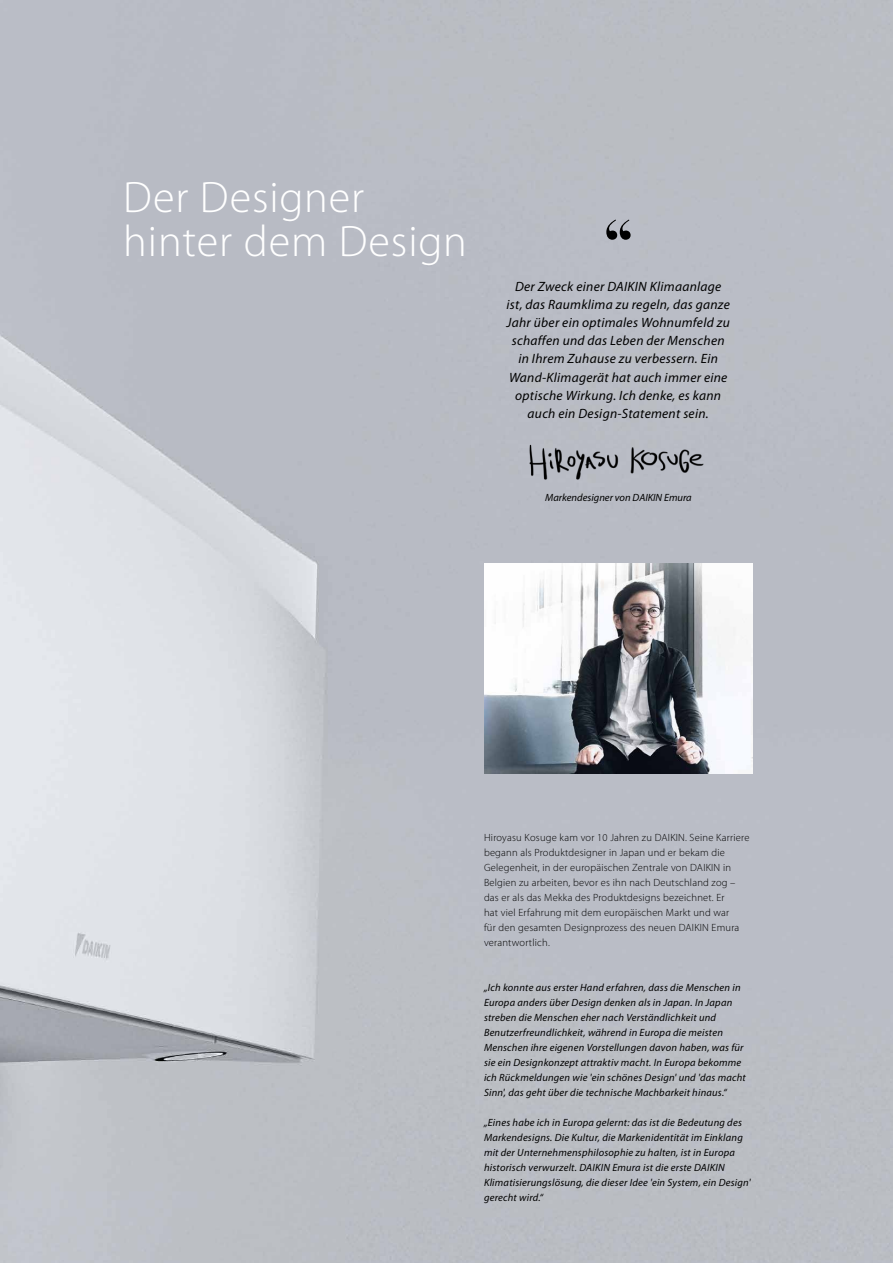
<style>
.page{position:relative;width:893px;height:1263px;background:#fff}
.page>*{position:absolute;margin:0;border:0;box-sizing:border-box;transform-origin:0 0}
.t1{font:300 44.25px/44.2px "Myriad Pro";letter-spacing:.02em;color:#fff}
.t2{font:italic 13.5px/18.1px "Myriad Pro";letter-spacing:.02em;color:#000;text-align:center}
.t3{font:italic 10.5px/15px "Myriad Pro";letter-spacing:.02em;color:#000}
.t4{font:300 10.5px/15px "Myriad Pro";letter-spacing:.02em;color:#000}
.t5{font:italic 10.5px "Myriad Pro";color:#000}
</style>
<div class="page">
<img style="left:0;top:0;width:893px;height:1263px">
<svg style="left:606px;top:219px;width:25px;height:21px"></svg>
<img style="left:484px;top:563px;width:269px;height:211px">
<img style="left:512px;top:435px;width:113px;height:49px">
<img style="left:625px;top:441px;width:104px;height:49px">
<h1 class="t1" style="left:123px;top:176px;width:345px">Der Designer hinter dem Design</h1>
<p class="t2" style="left:506px;top:277px;width:225px">Der Zweck einer DAIKIN Klimaanlage ist, das Raumklima zu regeln, das ganze Jahr über ein optimales Wohnumfeld zu schaffen und das Leben der Menschen in Ihrem Zuhause zu verbessern. Ein Wand-Klimagerät hat auch immer eine optische Wirkung. Ich denke, es kann auch ein Design-Statement sein.</p>
<p class="t5" style="left:545px;top:491px;width:148px">Markendesigner von DAIKIN Emura</p>
<p class="t4" style="left:484px;top:830px;width:267px">Hiroyasu Kosuge kam vor 10 Jahren zu DAIKIN. Seine Karriere begann als Produktdesigner in Japan und er bekam die Gelegenheit, in der europäischen Zentrale von DAIKIN in Belgien zu arbeiten, bevor es ihn nach Deutschland zog – das er als das Mekka des Produktdesigns bezeichnet. Er<br>hat viel Erfahrung mit dem europäischen Markt und war<br>für den gesamten Designprozess des neuen DAIKIN Emura verantwortlich.</p>
<p class="t3" style="left:484px;top:980px;width:263px">„Ich konnte aus erster Hand erfahren, dass die Menschen in Europa anders über Design denken als in Japan. In Japan streben die Menschen eher nach Verständlichkeit und Benutzerfreundlichkeit, während in Europa die meisten Menschen ihre eigenen Vorstellungen davon haben, was für sie ein Designkonzept attraktiv macht. In Europa bekomme ich Rückmeldungen wie 'ein schönes Design' und 'das macht Sinn', das geht über die technische Machbarkeit hinaus.“</p>
<p class="t3" style="left:484px;top:1115px;width:268px">„Eines habe ich in Europa gelernt: das ist die Bedeutung des Markendesigns. Die Kultur, die Markenidentität im Einklang mit der Unternehmensphilosophie zu halten, ist in Europa historisch verwurzelt. DAIKIN Emura ist die erste DAIKIN Klimatisierungslösung, die dieser Idee 'ein System, ein Design' gerecht wird.“</p>
</div>
